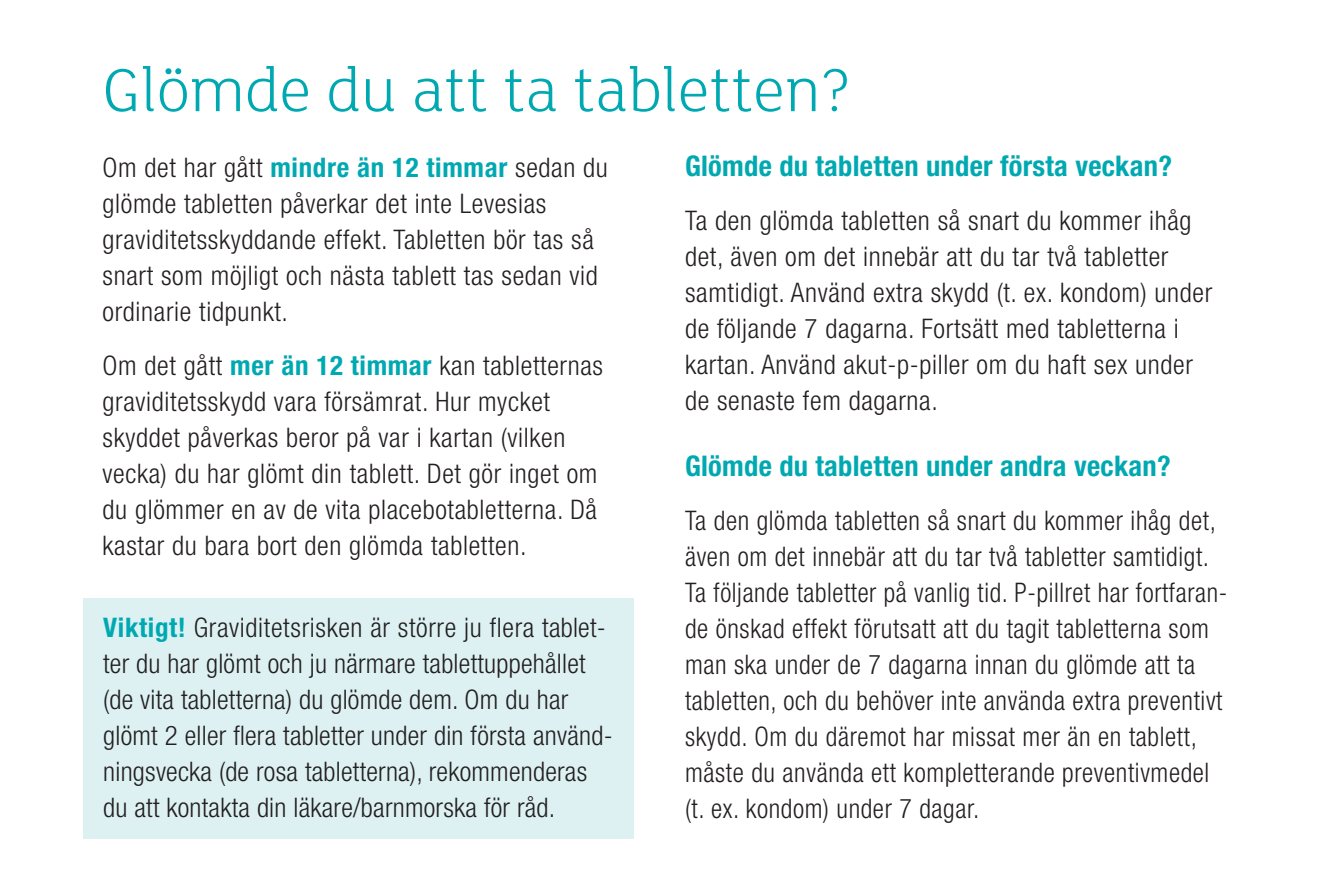
<style>
.page{position:relative;width:1319px;height:893px;background:#fff}
.page>*{position:absolute;margin:0;border:0;box-sizing:border-box;transform-origin:0 0}
.t1{font:300 66px "FS Lola";color:#00a9b1}
.t2{font:700 condensed 28.5px "Helvetica Neue LT Std";letter-spacing:.01em;color:#00a9b1}
.t3{font:300 condensed 27px/36px "Helvetica Neue LT Std";letter-spacing:.025em;color:#231f20}
.t4{font:300 condensed 27px/36px "Helvetica Neue LT Std";letter-spacing:.025em;color:#231f20;scale:.96 1}
.s1{font-weight:700;color:#00a9b1}
</style>
<div class="page">
<div style="left:83px;top:599px;width:551px;height:240px;background:#ddf1f3"></div>
<h1 class="t1" style="left:102px;top:47px;width:750px">Glömde du att ta tabletten?</h1>
<p class="t3" style="left:102px;top:149px;width:507px">Om det har gått <span class="s1">mindre än 12 timmar</span> sedan du glömde tabletten påverkar det inte Levesias graviditetsskyddande effekt. Tabletten bör tas så snart som möjligt och nästa tablett tas sedan vid ordinarie tidpunkt.</p>
<p class="t3" style="left:102px;top:347px;width:502px">Om det gått <span class="s1">mer än 12 timmar</span> kan tabletternas graviditetsskydd vara försämrat. Hur mycket skyddet påverkas beror på var i kartan (vilken vecka) du har glömt din tablett. Det gör inget om du glömmer en av de vita placebotabletterna. Då kastar du bara bort den glömda tabletten.</p>
<p class="t3" style="left:103px;top:609px;width:511px"><span class="s1">Viktigt!</span> Graviditetsrisken är större ju flera tablet&shy;ter du har glömt och ju närmare tablettuppehållet (de vita tabletterna) du glömde dem. Om du har glömt 2 eller flera tabletter under din första använd&shy;ningsvecka (de rosa tabletterna), rekommenderas du att kontakta din läkare/barnmorska för råd.</p>
<p class="t2" style="left:685px;top:148px;width:488px">Glömde du tabletten under första veckan?</p>
<p class="t3" style="left:685px;top:202px;width:528px">Ta den glömda tabletten så snart du kommer ihåg det, även om det innebär att du tar två tabletter samtidigt. Använd extra skydd (t. ex. kondom) under de följande 7 dagarna. Fortsätt med tabletterna i kartan. Använd akut-p-piller om du haft sex under de senaste fem dagarna.</p>
<p class="t2" style="left:685px;top:448px;width:487px">Glömde du tabletten under andra veckan?</p>
<p class="t4" style="left:685px;top:502px;width:566px">Ta den glömda tabletten så snart du kommer ihåg det, även om det innebär att du tar två tabletter samtidigt.<br>Ta följande tabletter på vanlig tid. P-pillret har fortfaran&shy;de önskad effekt förutsatt att du tagit tabletterna som man ska under de 7 dagarna innan du glömde att ta tabletten, och du behöver inte använda extra preventivt skydd. Om du däremot har missat mer än en tablett, måste du använda ett kompletterande preventivmedel (t. ex. kondom) under 7 dagar.</p>
</div>
